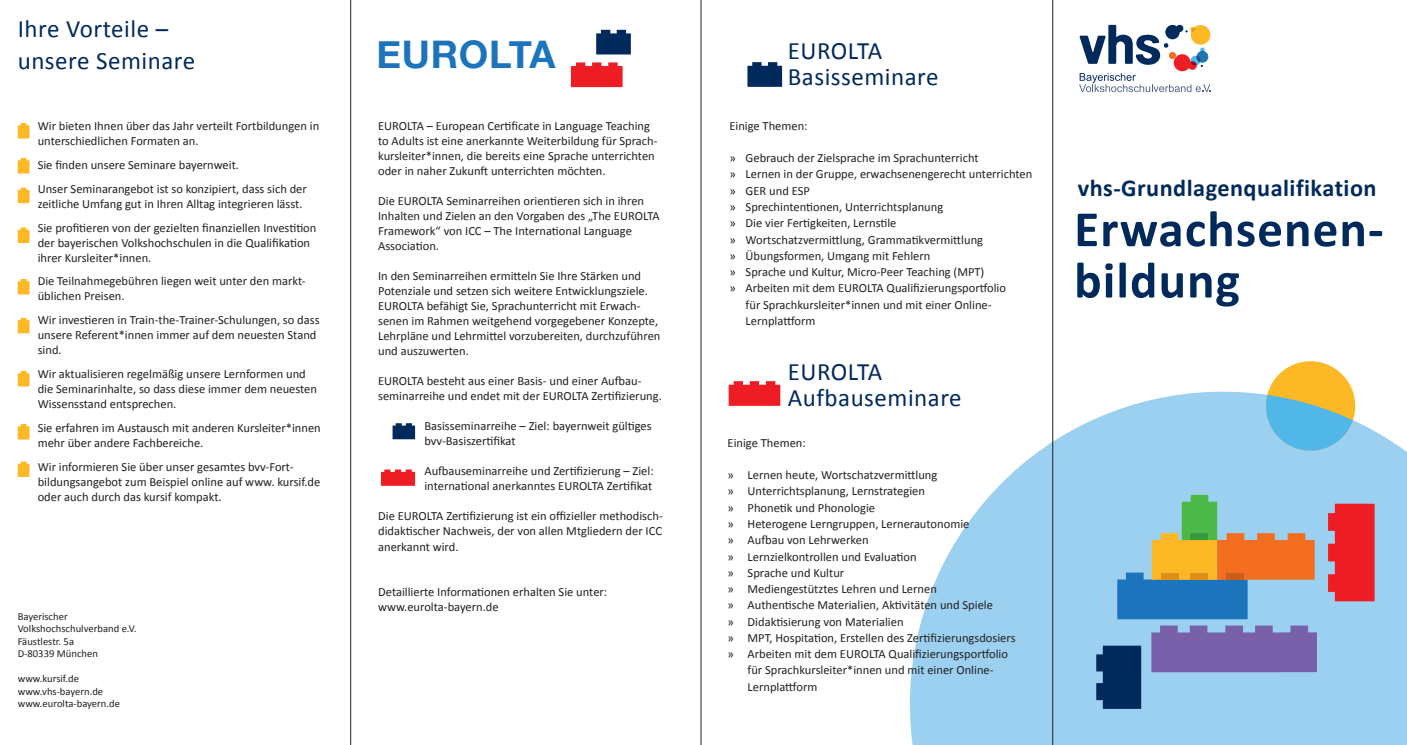
<style>
.page{position:relative;width:1407px;height:745px;background:#fff}
.page>*{position:absolute;margin:0;border:0;box-sizing:border-box;transform-origin:0 0}
.t1{font:700 51.25px/51.2px "Calibri";letter-spacing:.02em;color:#002a5c}
.t2{font:700 38px "Helvetica Neue";letter-spacing:.02em;color:#1c75bc}
.t3{font:25px/26.2px "Calibri";letter-spacing:.02em;color:#002a5c}
.t4{font:700 24.25px "Calibri";letter-spacing:.02em;color:#002a5c}
.t5{font:12.5px/15px "Calibri";color:#231f20}
.t6{font:10.62px/12.5px "Calibri";color:#231f20}
</style>
<div class="page">
<svg style="left:596px;top:30px;width:35px;height:24px"></svg>
<svg style="left:571px;top:62px;width:51px;height:25px"></svg>
<svg style="left:18px;top:123px;width:11px;height:15px"></svg>
<svg style="left:18px;top:158px;width:11px;height:15px"></svg>
<svg style="left:18px;top:187px;width:11px;height:16px"></svg>
<svg style="left:18px;top:227px;width:11px;height:16px"></svg>
<svg style="left:18px;top:279px;width:11px;height:15px"></svg>
<svg style="left:18px;top:318px;width:11px;height:15px"></svg>
<svg style="left:18px;top:371px;width:11px;height:15px"></svg>
<svg style="left:18px;top:424px;width:11px;height:15px"></svg>
<svg style="left:18px;top:461px;width:11px;height:15px"></svg>
<svg style="left:1079px;top:25px;width:131px;height:67px"></svg>
<svg style="left:910px;top:349px;width:497px;height:395px;fill:#9bd0f0"></svg>
<svg style="left:1260px;top:355px;width:101px;height:101px"></svg>
<svg style="left:1096px;top:645px;width:45px;height:63px;background:#0c3768"></svg>
<svg style="left:1151px;top:625px;width:166px;height:46px;background:#7b69af"></svg>
<svg style="left:1117px;top:494px;width:197px;height:125px;background:#93a7a3"></svg>
<div style="left:1190px;top:532px;width:18px;height:7px;background:#3a9a3b"></div>
<div style="left:1190px;top:572px;width:18px;height:7px;background:#e18e17"></div>
<div style="left:1226px;top:572px;width:18px;height:7px;background:#cc5d18"></div>
<div style="left:1161px;top:572px;width:17px;height:7px;background:#e18e17"></div>
<svg style="left:1328px;top:503px;width:46px;height:98px;background:#e72a32"></svg>
<svg style="left:392px;top:423px;width:23px;height:16px"></svg>
<svg style="left:381px;top:469px;width:34px;height:16px"></svg>
<svg style="left:747px;top:62px;width:35px;height:25px"></svg>
<svg style="left:729px;top:381px;width:51px;height:24px"></svg>
<hr style="left:350px;top:0;width:1px;height:744px;background:#231f20">
<hr style="left:701px;top:0;width:1px;height:744px;background:#231f20">
<hr style="left:1052px;top:0;width:1px;height:744px;background:#231f20">
<h3 class="t3" style="left:18px;top:11px;width:179px;line-height:32.5px">Ihre Vorteile – unsere Seminare</h3>
<p class="t5" style="left:38px;top:118px;width:283px">Wir bieten Ihnen über das Jahr verteilt Fortbildungen in unterschiedlichen Formaten an.</p>
<p class="t5" style="left:38px;top:152px;width:271px;line-height:23.8px">Sie finden unsere Seminare bayernweit.<br>Unser Seminarangebot ist so konzipiert, dass sich der</p>
<p class="t5" style="left:38px;top:191px;width:280px;line-height:23.8px">zeitliche Umfang gut in Ihren Alltag integrieren lässt.<br>Sie profitieren von der gezielten finanziellen Investition</p>
<p class="t5" style="left:38px;top:234px;width:274px">der bayerischen Volkshochschulen in die Qualifikation ihrer Kursleiter*innen.</p>
<p class="t5" style="left:38px;top:273px;width:269px">Die Teilnahmegebühren liegen weit unter den markt&shy;üblichen Preisen.</p>
<p class="t5" style="left:38px;top:312px;width:283px">Wir investieren in Train-the-Trainer-Schulungen, so dass unsere Referent*innen immer auf dem neuesten Stand sind.</p>
<p class="t5" style="left:38px;top:366px;width:281px">Wir aktualisieren regelmäßig unsere Lernformen und die Seminarinhalte, so dass diese immer dem neuesten<br>Wissensstand entsprechen.</p>
<p class="t5" style="left:38px;top:419px;width:285px">Sie erfahren im Austausch mit anderen Kursleiter*innen mehr über andere Fachbereiche.</p>
<p class="t5" style="left:38px;top:458px;width:284px">Wir informieren Sie über unser gesamtes bvv-Fort&shy;bildungsangebot zum Beispiel online auf www. kursif.de oder auch durch das kursif kompakt.</p>
<p class="t6" style="left:18px;top:609px;width:120px">Bayerischer<br>Volkshochschulverband e.V.<br>Fäustlestr. 5a<br>D-80339 München</p>
<p class="t6" style="left:18px;top:671px;width:104px">www.kursif.de www.vhs-bayern.de www.eurolta-bayern.de</p>
<h2 class="t2" style="left:376px;top:25px;width:180px">EUROLTA</h2>
<h3 class="t3" style="left:788px;top:37px;width:152px">EUROLTA<br>Basisseminare</h3>
<p class="t5" style="left:378px;top:118px;width:281px">EUROLTA – European Certificate in Language Teaching to Adults ist eine anerkannte Weiterbildung für Sprach&shy;kursleiter*innen, die bereits eine Sprache unterrichten oder in naher Zukunft unterrichten möchten.</p>
<p class="t5" style="left:378px;top:193px;width:283px">Die EUROLTA Seminarreihen orientieren sich in ihren Inhalten und Zielen an den Vorgaben des „The EUROLTA Framework“ von ICC – The International Language Association.</p>
<p class="t5" style="left:378px;top:268px;width:284px">In den Seminarreihen ermitteln Sie Ihre Stärken und Potenziale und setzen sich weitere Entwicklungsziele.<br>EUROLTA befähigt Sie, Sprachunterricht mit Erwach&shy;senen im Rahmen weitgehend vorgegebener Konzepte, Lehrpläne und Lehrmittel vorzubereiten, durchzuführen und auszuwerten.</p>
<p class="t5" style="left:378px;top:373px;width:285px">EUROLTA besteht aus einer Basis- und einer Aufbau&shy;seminarreihe und endet mit der EUROLTA Zertifizierung.</p>
<p class="t5" style="left:424px;top:418px;width:229px">Basisseminarreihe – Ziel: bayernweit gültiges bvv-Basiszertifikat</p>
<p class="t5" style="left:424px;top:463px;width:231px">Aufbauseminarreihe und Zertifizierung – Ziel: international anerkanntes EUROLTA Zertifikat</p>
<p class="t5" style="left:378px;top:508px;width:286px;text-align:justify">Die EUROLTA Zertifizierung ist ein offizieller methodisch&shy;didaktischer Nachweis, der von allen Mtgliedern der ICC anerkannt wird.</p>
<p class="t5" style="left:378px;top:583px;width:231px">Detaillierte Informationen erhalten Sie unter: www.eurolta-bayern.de</p>
<p class="t5" style="left:729px;top:117px;width:80px">Einige Themen:</p>
<p class="t5" style="left:729px;top:150px;width:251px">» Gebrauch der Zielsprache im Sprachunterricht</p>
<p class="t5" style="left:729px;top:166px;width:304px">» Lernen in der Gruppe, erwachsenengerecht unterrichten</p>
<p class="t5" style="left:729px;top:182px;width:82px">» GER und ESP</p>
<p class="t5" style="left:729px;top:199px;width:215px">» Sprechintentionen, Unterrichtsplanung</p>
<p class="t5" style="left:729px;top:215px;width:169px">» Die vier Fertigkeiten, Lernstile</p>
<p class="t5" style="left:729px;top:231px;width:255px">» Wortschatzvermittlung, Grammatikvermittlung</p>
<p class="t5" style="left:729px;top:247px;width:202px">» Übungsformen, Umgang mit Fehlern</p>
<p class="t5" style="left:729px;top:264px;width:256px">» Sprache und Kultur, Micro-Peer Teaching (MPT)</p>
<p class="t5" style="left:729px;top:280px;width:278px">» Arbeiten mit dem EUROLTA Qualifizierungsportfolio</p>
<p class="t5" style="left:745px;top:296px;width:247px">für Sprachkursleiter*innen und mit einer Online-</p>
<p class="t5" style="left:745px;top:312px;width:71px">Lernplattform</p>
<h3 class="t3" style="left:788px;top:357px;width:175px">EUROLTA<br>Aufbauseminare</h3>
<p class="t5" style="left:727px;top:434px;width:80px">Einige Themen:</p>
<p class="t5" style="left:727px;top:467px;width:211px">» Lernen heute, Wortschatzvermittlung</p>
<p class="t5" style="left:727px;top:483px;width:199px">» Unterrichtsplanung, Lernstrategien</p>
<p class="t5" style="left:727px;top:499px;width:149px">» Phonetik und Phonologie</p>
<p class="t5" style="left:727px;top:515px;width:243px">» Heterogene Lerngruppen, Lernerautonomie</p>
<p class="t5" style="left:727px;top:532px;width:142px">» Aufbau von Lehrwerken</p>
<p class="t5" style="left:727px;top:548px;width:191px">» Lernzielkontrollen und Evaluation</p>
<p class="t5" style="left:727px;top:564px;width:118px">» Sprache und Kultur</p>
<p class="t5" style="left:727px;top:580px;width:211px">» Mediengestütztes Lehren und Lernen</p>
<p class="t5" style="left:727px;top:597px;width:267px">» Authentische Materialien, Aktivitäten und Spiele</p>
<p class="t5" style="left:727px;top:613px;width:177px">» Didaktisierung von Materialien</p>
<p class="t5" style="left:727px;top:629px;width:289px">» MPT, Hospitation, Erstellen des Zertifizierungsdosiers</p>
<p class="t5" style="left:727px;top:645px;width:282px">» Arbeiten mit dem EUROLTA Qualifizierungsportfolio</p>
<p class="t5" style="left:747px;top:662px;width:247px">für Sprachkursleiter*innen und mit einer Online-</p>
<p class="t5" style="left:747px;top:678px;width:71px">Lernplattform</p>
<h3 class="t4" style="left:1077px;top:170px;width:300px">vhs-Grundlagenqualifikation</h3>
<h1 class="t1" style="left:1074px;top:201px;width:311px">Erwachsenen&shy;bildung</h1>
</div>
